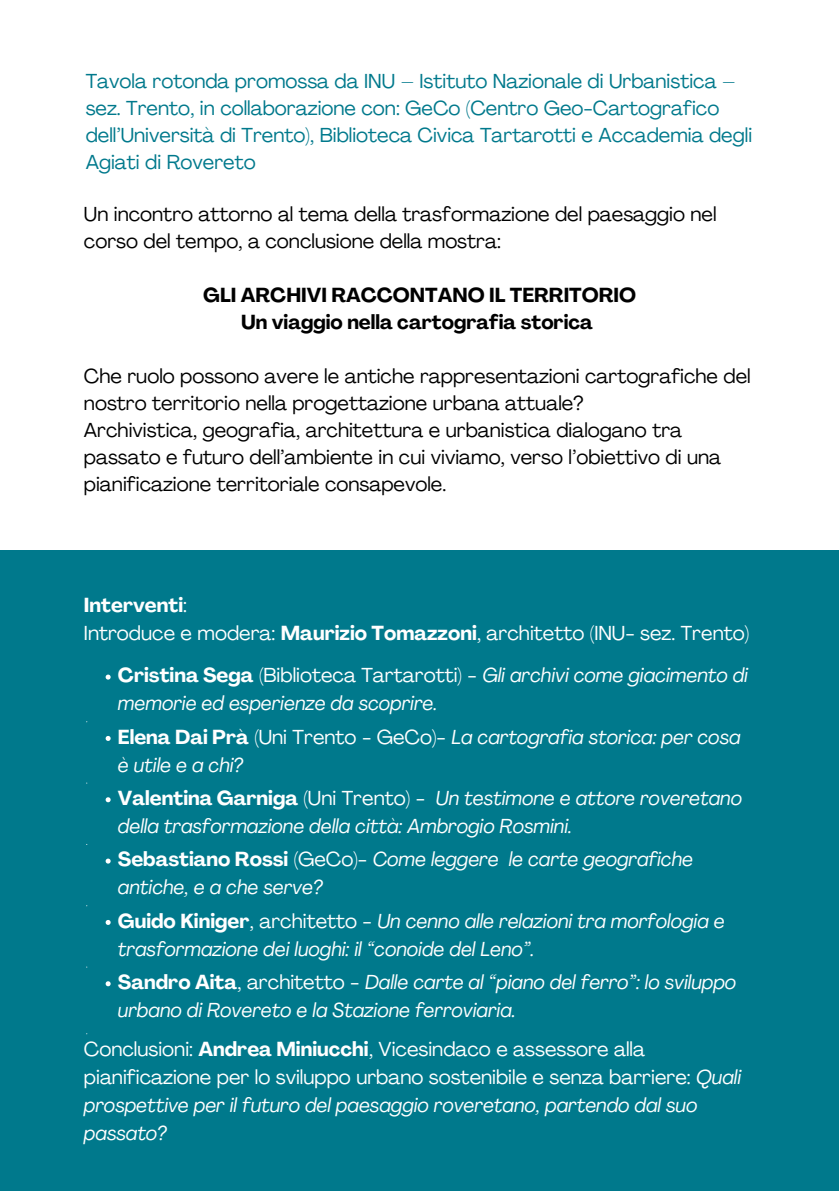
<style>
.page{position:relative;width:839px;height:1191px;background:#fff}
.page>*{position:absolute;margin:0;border:0;box-sizing:border-box;transform-origin:0 0}
.t1{font:italic 20px/28px "Agrandir";color:#fff}
.t2{font:20px/27px "Agrandir";color:#000}
.t3{font:20px/28px "Agrandir";color:#fff}
.t4{font:20px/27px "Agrandir";color:#00798c}
.t5{font:700 20px/27px "Agrandir";color:#000;text-align:center}
.s1{font-weight:700}
.s2{font-weight:700;font-style:normal}
.s3{font-style:normal}
.s4{font-style:italic}
</style>
<div class="page">
<div style="left:0;top:550px;width:838px;height:641px;background:#00798c"></div>
<svg style="left:106px;top:675px;width:5px;height:5px"></svg>
<svg style="left:106px;top:736px;width:5px;height:5px"></svg>
<svg style="left:106px;top:797px;width:5px;height:5px"></svg>
<svg style="left:106px;top:859px;width:5px;height:5px"></svg>
<svg style="left:106px;top:920px;width:5px;height:5px"></svg>
<svg style="left:106px;top:981px;width:5px;height:5px"></svg>
<p class="t4" style="left:86px;top:70px;width:668px">Tavola rotonda promossa da INU – Istituto Nazionale di Urbanistica – sez. Trento, in collaborazione con: GeCo (Centro Geo-Cartografico dell’Università di Trento), Biblioteca Civica Tartarotti e Accademia degli Agiati di Rovereto</p>
<p class="t2" style="left:84px;top:202px;width:634px">Un incontro attorno al tema della trasformazione del paesaggio nel corso del tempo, a conclusione della mostra:</p>
<p class="t5" style="left:203px;top:283px;width:434px">GLI ARCHIVI RACCONTANO IL TERRITORIO<br>Un viaggio nella cartografia storica</p>
<p class="t2" style="left:84px;top:364px;width:668px">Che ruolo possono avere le antiche rappresentazioni cartografiche del nostro territorio nella progettazione urbana attuale?<br>Archivistica, geografia, architettura e urbanistica dialogano tra passato e futuro dell’ambiente in cui viviamo, verso l’obiettivo di una pianificazione territoriale consapevole.</p>
<p class="t3" style="left:84px;top:593px;width:666px"><span class="s1">Interventi</span>:<br>Introduce e modera: <span class="s1">Maurizio Tomazzoni</span>, architetto (INU- sez. Trento)</p>
<p class="t1" style="left:118px;top:663px;width:631px"><span class="s2">Cristina Sega</span> <span class="s3">(Biblioteca Tartarotti) -</span> Gli archivi come giacimento di memorie ed esperienze da scoprire.</p>
<p class="t1" style="left:118px;top:725px;width:624px"><span class="s2">Elena Dai Prà</span> <span class="s3">(Uni Trento - GeCo)-</span> La cartografia storica: per cosa è utile e a chi?</p>
<p class="t1" style="left:118px;top:786px;width:625px"><span class="s2">Valentina Garniga</span> <span class="s3">(Uni Trento) -</span> Un testimone e attore roveretano della trasformazione della città: Ambrogio Rosmini.</p>
<p class="t1" style="left:118px;top:847px;width:576px"><span class="s2">Sebastiano Rossi</span> <span class="s3">(GeCo)-</span> Come leggere le carte geografiche antiche, e a che serve?</p>
<p class="t1" style="left:118px;top:909px;width:608px"><span class="s2">Guido Kiniger</span><span class="s3">, architetto -</span> Un cenno alle relazioni tra morfologia e trasformazione dei luoghi: il “conoide del Leno”.</p>
<p class="t1" style="left:118px;top:970px;width:619px"><span class="s2">Sandro Aita</span><span class="s3">, architetto -</span> Dalle carte al “piano del ferro”: lo sviluppo urbano di Rovereto e la Stazione ferroviaria.</p>
<p class="t3" style="left:84px;top:1037px;width:658px">Conclusioni: <span class="s1">Andrea Miniucchi</span>, Vicesindaco e assessore alla pianificazione per lo sviluppo urbano sostenibile e senza barriere: <span class="s4">Quali prospettive per il futuro del paesaggio roveretano, partendo dal suo passato?</span></p>
</div>
